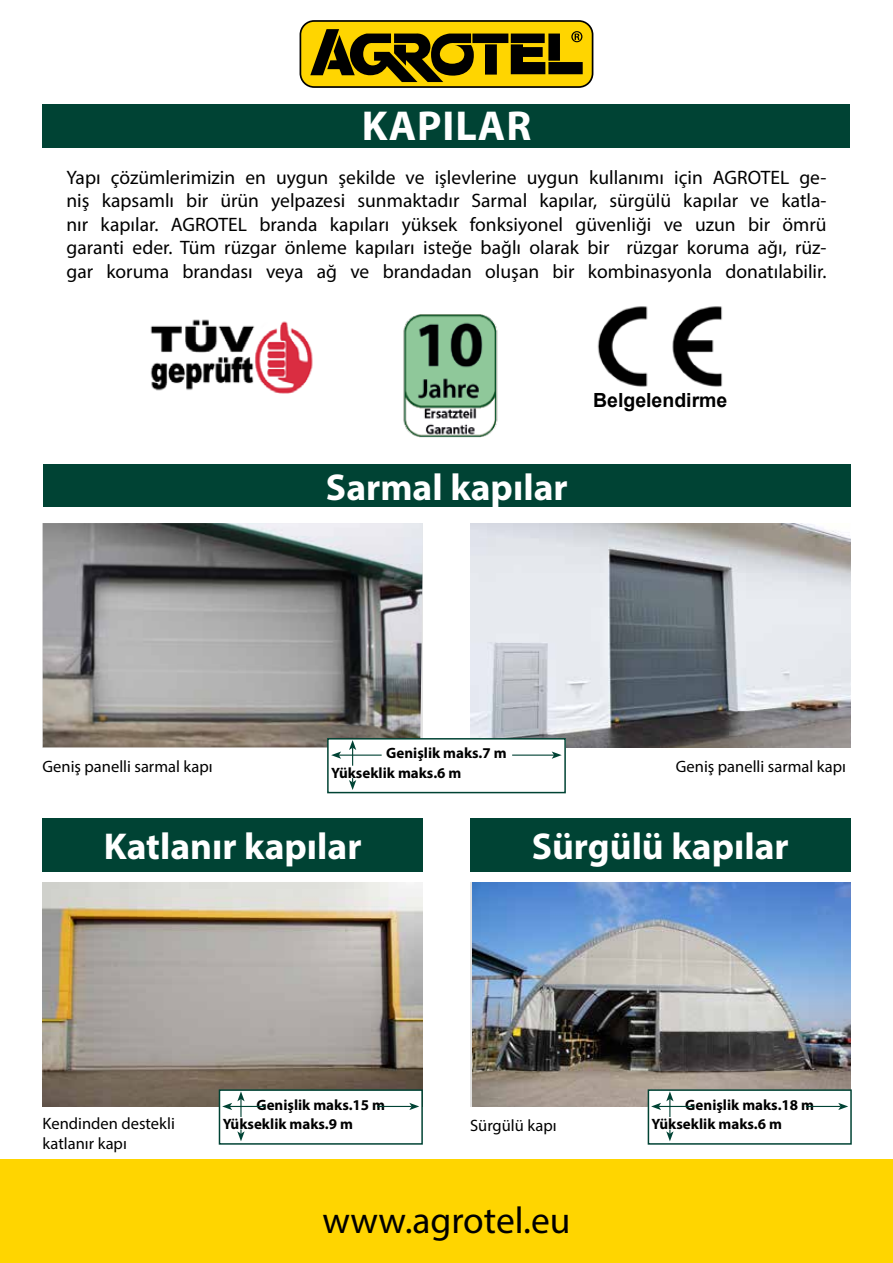
<style>
.page{position:relative;width:893px;height:1263px;background:#fff}
.page>*{position:absolute;margin:0;border:0;box-sizing:border-box;transform-origin:0 0}
.t1{font:700 42px "Myriad Pro";letter-spacing:.02em;color:#fff}
.t2{font:700 37.5px "Myriad Pro";color:#fff}
.t3{font:37.5px "Myriad Pro";color:#000}
.t4{font:19.5px/23.4px "Myriad Pro";color:#000;text-align:justify}
.t5{font:700 19.5px "Arial";color:#000}
.t6{font:16.5px "Myriad Pro";color:#000}
.t7{font:700 15px/19.5px "Myriad Pro";color:#000}
</style>
<div class="page">
<div style="left:0;top:1160px;width:893px;height:103px;background:#ffd500"></div>
<svg style="left:300px;top:20px;width:293px;height:68px;background:#927a02"></svg>
<div style="left:43px;top:104px;width:807px;height:44px;background:#004334"></div>
<div style="left:43px;top:464px;width:808px;height:43px;background:#004334"></div>
<div style="left:470px;top:818px;width:380px;height:53px;background:#004334"></div>
<div style="left:43px;top:818px;width:380px;height:53px;background:#004334"></div>
<img style="left:470px;top:523px;width:380px;height:224px">
<img style="left:43px;top:523px;width:380px;height:224px">
<img style="left:472px;top:882px;width:378px;height:224px">
<img style="left:43px;top:882px;width:379px;height:224px">
<div style="left:219px;top:1090px;width:203px;height:54px;background:#fff"></div>
<div style="left:219px;top:1089px;width:204px;height:56px;border:2px solid #004334"></div>
<hr style="left:230px;top:1106px;width:35px;height:1px;background:#004334">
<hr style="left:377px;top:1106px;width:35px;height:1px;background:#004334">
<svg style="left:409px;top:1103px;width:10px;height:7px"></svg>
<svg style="left:237px;top:1129px;width:8px;height:12px"></svg>
<svg style="left:222px;top:1091px;width:23px;height:26px"></svg>
<div style="left:648px;top:1090px;width:203px;height:54px;background:#fff"></div>
<div style="left:648px;top:1089px;width:204px;height:56px;border:2px solid #004334"></div>
<hr style="left:659px;top:1106px;width:35px;height:1px;background:#004334">
<hr style="left:806px;top:1106px;width:35px;height:1px;background:#004334">
<svg style="left:838px;top:1103px;width:10px;height:7px"></svg>
<svg style="left:666px;top:1129px;width:7px;height:12px"></svg>
<svg style="left:651px;top:1091px;width:22px;height:26px"></svg>
<div style="left:328px;top:739px;width:237px;height:53px;background:#fff"></div>
<div style="left:327px;top:738px;width:239px;height:55px;border:2px solid #004334"></div>
<hr style="left:339px;top:754px;width:43px;height:2px;background:#004334">
<svg style="left:331px;top:751px;width:10px;height:8px"></svg>
<hr style="left:512px;top:754px;width:42px;height:2px;background:#004334">
<svg style="left:552px;top:751px;width:10px;height:8px"></svg>
<svg style="left:349px;top:778px;width:7px;height:12px"></svg>
<svg style="left:349px;top:740px;width:7px;height:26px"></svg>
<img style="left:597px;top:306px;width:126px;height:81px">
<img style="left:150px;top:319px;width:163px;height:75px">
<img style="left:403px;top:314px;width:95px;height:124px">
<h1 class="t1" style="left:362px;top:99px;width:171px">KAPILAR</h1>
<p class="t4" style="left:66px;top:165px;width:762px">Yapı çözümlerimizin en uygun şekilde ve işlevlerine uygun kullanımı için AGROTEL ge&shy;niş kapsamlı bir ürün yelpazesi sunmaktadır Sarmal kapılar, sürgülü kapılar ve katla&shy;nır kapılar. AGROTEL branda kapıları yüksek fonksiyonel güvenliği ve uzun bir ömrü garanti eder. Tüm rüzgar önleme kapıları isteğe bağlı olarak bir rüzgar koruma ağı, rüz&shy;gar koruma brandası veya ağ ve brandadan oluşan bir kombinasyonla donatılabilir.</p>
<h2 class="t2" style="left:326px;top:463px;width:243px">Sarmal kapılar</h2>
<p class="t5" style="left:593px;top:388px;width:136px">Belgelendirme</p>
<p class="t7" style="left:331px;top:743px;width:177px;text-indent:55px">Genişlik maks.7 m<br>Yükseklik maks.6 m</p>
<p class="t6" style="left:43px;top:756px;width:172px">Geniş panelli sarmal kapı</p>
<p class="t6" style="left:676px;top:756px;width:172px">Geniş panelli sarmal kapı</p>
<h2 class="t2" style="left:104px;top:821px;width:259px">Katlanır kapılar</h2>
<h2 class="t2" style="left:532px;top:821px;width:258px">Sürgülü kapılar</h2>
<p class="t7" style="left:223px;top:1094px;width:164px;text-indent:34px">Genişlik maks.15 m<br>Yükseklik maks.9 m</p>
<p class="t7" style="left:652px;top:1094px;width:164px;text-indent:34px">Genişlik maks.18 m<br>Yükseklik maks.6 m</p>
<p class="t6" style="left:43px;top:1113px;width:134px">Kendinden destekli</p>
<p class="t6" style="left:470px;top:1115px;width:88px">Sürgülü kapı</p>
<p class="t6" style="left:43px;top:1133px;width:86px">katlanır kapı</p>
<h2 class="t3" style="left:322px;top:1197px;width:249px">www.agrotel.eu</h2>
</div>
